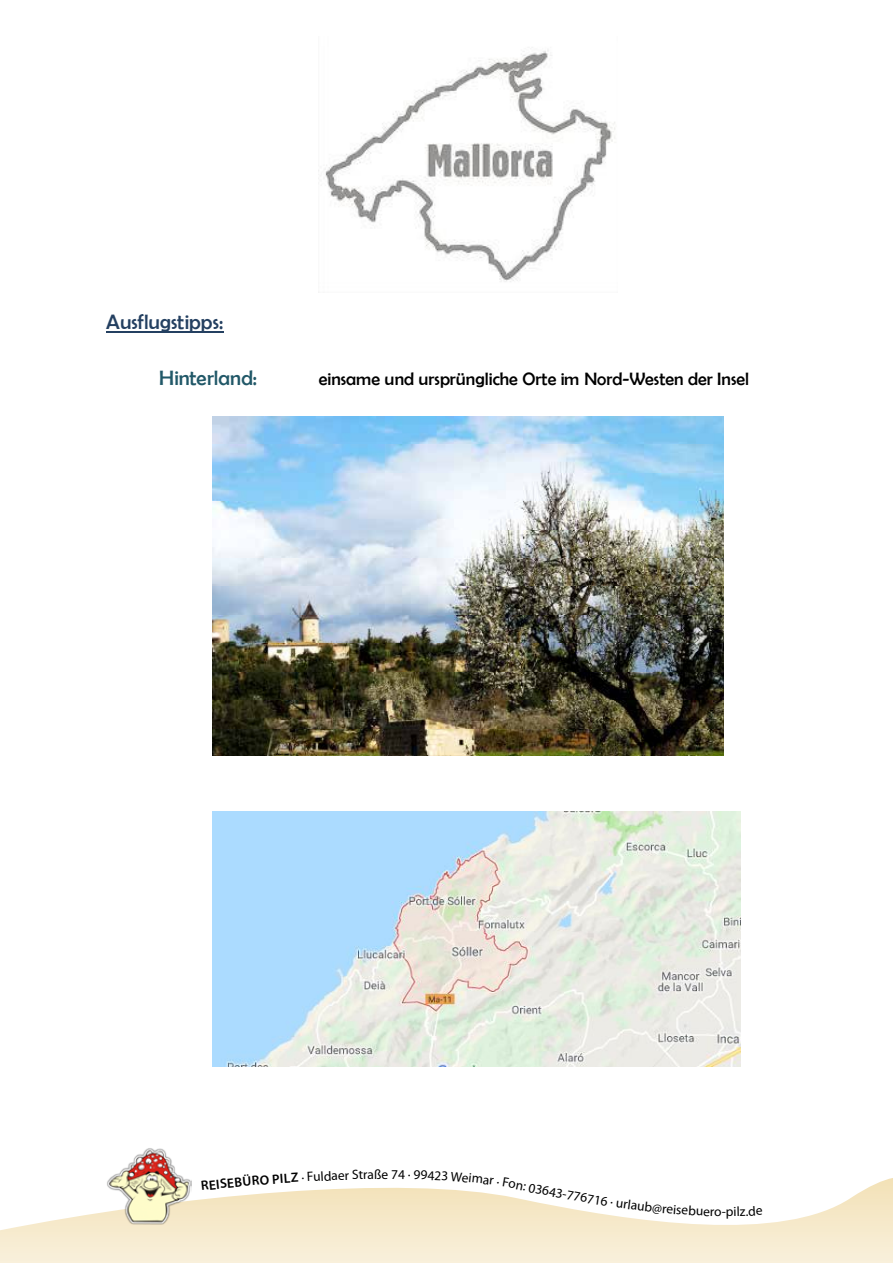
<style>
.page{position:relative;width:893px;height:1263px;background:#fff}
.page>*{position:absolute;margin:0;border:0;box-sizing:border-box;transform-origin:0 0}
.t1{font:20.85px "Berlin Sans FB";color:#244061}
.t2{font:20.85px "Berlin Sans FB";color:#215868}
.t3{font:18px "Berlin Sans FB";color:#000}
.t4{font:13.5px "Myriad Pro";color:#000}
.t5{font:600 13.5px "Myriad Pro";color:#000}
</style>
<div class="page">
<svg style="left:0;top:1178px;width:893px;height:85px"></svg>
<img style="left:106px;top:1148px;width:86px;height:78px">
<img style="left:324px;top:50px;width:291px;height:232px">
<hr style="left:106px;top:331px;width:118px;height:1px;background:#244061">
<img style="left:213px;top:416px;width:511px;height:340px">
<img style="left:213px;top:811px;width:528px;height:256px">
<svg style="left:332px;top:1178px;width:17px;height:2px"></svg>
<svg style="left:398px;top:1178px;width:128px;height:13px"></svg>
<svg style="left:587px;top:1194px;width:134px;height:22px"></svg>
<svg style="left:734px;top:1205px;width:28px;height:11px"></svg>
<p class="t1" style="left:106px;top:310px;width:118px">Ausflugstipps:</p>
<p class="t2" style="left:159px;top:366px;width:99px">Hinterland:</p>
<p class="t3" style="left:319px;top:369px;width:432px">einsame und ursprüngliche Orte im Nord-Westen der Insel</p>
<p class="t5" style="left:200px;top:1178px;width:35px;rotate:-6deg">REISE</p>
<p class="t5" style="left:234px;top:1175px;width:36px;rotate:-5deg">BÜRO</p>
<p class="t5" style="left:272px;top:1172px;width:28px;rotate:-4deg">PILZ</p>
<p class="t4" style="left:301px;top:1170px;width:31px;rotate:-3deg">· Fuld</p>
<p class="t4" style="left:352px;top:1167px;width:31px;rotate:-1deg">Straß</p>
<p class="t4" style="left:382px;top:1167px;width:18px">e7</p>
<p class="t4" style="left:530px;top:1180px;width:36px;rotate:11deg">03643</p>
<p class="t4" style="left:564px;top:1186px;width:26px;rotate:10deg">-776</p>
<p class="t4" style="left:722px;top:1204px;width:13px">-p</p>
</div>
